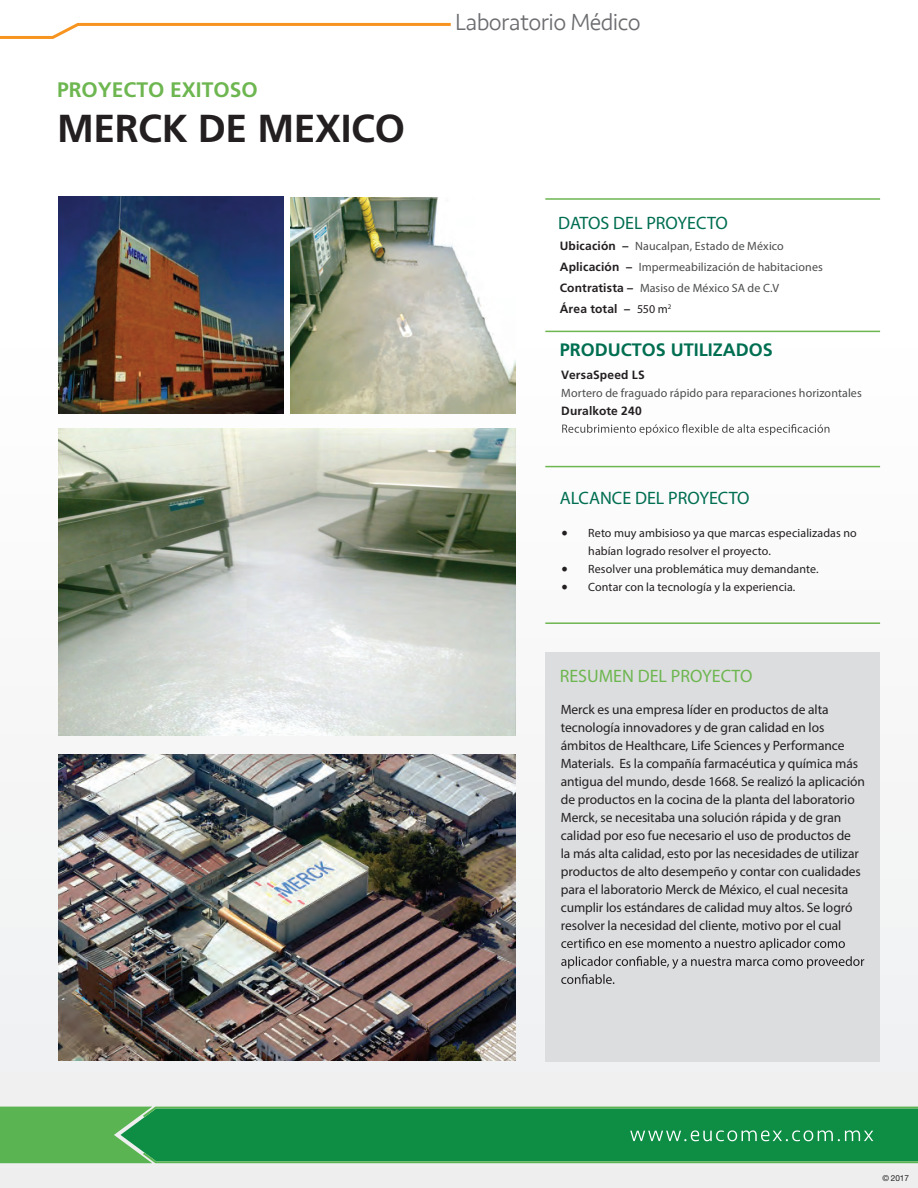
<style>
.page{position:relative;width:918px;height:1188px;background:#fff}
.page>*{position:absolute;margin:0;border:0;box-sizing:border-box;transform-origin:0 0}
.t1{font:700 39px "Frutiger LT Std";letter-spacing:-.01em;color:#231f20}
.t2{font:300 24px "Seravek";letter-spacing:-.025em;color:#6c6d70}
.t3{font:700 21px "Frutiger LT Std";color:#6db650}
.t4{font:18px "Myriad Pro";color:#006e51}
.t5{font:700 18px "Frutiger LT Std";color:#006e51}
.t6{font:18px "Myriad Pro";color:#6db650}
.t7{font:13.5px/18px "Myriad Pro";letter-spacing:-.005em;color:#231f20}
.t8{font:12px/21px "Myriad Pro";letter-spacing:.01em;color:#4b4c4d}
.t9{font:12px/18px "Myriad Pro";letter-spacing:.01em;color:#231f20}
.t10{font:700 12px "Frutiger LT Std";letter-spacing:.01em;color:#231f20}
.t11{font:8.25px "Helvetica Neue LT Std";color:#231f20}
.s1{font-family:"Frutiger LT Std";font-weight:700;color:#231f20}
.s2{font-family:"Myriad Pro";font-weight:400}
.s3{font-family:"Minion Pro";font-size:18px}
</style>
<div class="page">
<div style="left:0;top:0;width:918px;height:1188px;background:linear-gradient(to right,#f7f8f8,#fcfcfc)"></div>
<svg style="left:0;top:21px;width:454px;height:19px"></svg>
<svg style="left:0;top:1107px;width:918px;height:56px"></svg>
<div style="left:546px;top:653px;width:334px;height:409px;background:#dcdddf"></div>
<hr style="left:545px;top:198px;width:335px;height:2px;background:#6db650">
<svg style="left:562px;top:424px;width:267px;height:11px"></svg>
<hr style="left:545px;top:331px;width:335px;height:1px;background:#6db650">
<hr style="left:545px;top:622px;width:335px;height:2px;background:#6db650">
<svg style="left:561px;top:938px;width:303px;height:46px"></svg>
<hr style="left:545px;top:466px;width:335px;height:1px;background:#6db650">
<img style="left:59px;top:196px;width:225px;height:218px">
<img style="left:290px;top:197px;width:225px;height:217px">
<img style="left:58px;top:429px;width:457px;height:306px">
<img style="left:58px;top:754px;width:457px;height:306px">
<h3 class="t3" style="left:57px;top:77px;width:202px">PROYECTO EXITOSO</h3>
<h1 class="t1" style="left:57px;top:106px;width:350px">MERCK DE MEXICO</h1>
<h2 class="t2" style="left:455px;top:8px;width:187px">Laboratorio Médico</h2>
<h3 class="t4" style="left:558px;top:212px;width:171px">DATOS DEL PROYECTO</h3>
<p class="t8" style="left:560px;top:235px;width:265px"><span class="s1">Ubicación –</span> Naucalpan, Estado de México<br><span class="s1">Aplicación –</span> Impermeabilización de habitaciones<br><span class="s1">Contratista –</span> Masiso de México SA de C.V</p>
<p class="t10" style="left:560px;top:302px;width:113px">Área total – <span class="s2">550 m</span><sup>2</sup></p>
<h3 class="t5" style="left:560px;top:339px;width:215px">PRODUCTOS UTILIZADOS</h3>
<p class="t10" style="left:561px;top:367px;width:85px">VersaSpeed LS</p>
<p class="t8" style="left:561px;top:382px;width:302px">Mortero de fraguado rápido para reparaciones horizontales</p>
<p class="t10" style="left:561px;top:403px;width:82px">Duralkote 240</p>
<h3 class="t4" style="left:560px;top:487px;width:191px">ALCANCE DEL PROYECTO</h3>
<p class="t9" style="left:588px;top:523px;width:270px;text-indent:-27px"><span class="s3">•</span> Reto muy ambisioso ya que marcas especializadas no habían logrado resolver el proyecto.</p>
<p class="t9" style="left:561px;top:559px;width:259px"><span class="s3">•</span> Resolver una problemática muy demandante.</p>
<p class="t9" style="left:561px;top:577px;width:236px"><span class="s3">•</span> Contar con la tecnología y la experiencia.</p>
<h3 class="t6" style="left:560px;top:665px;width:194px">RESUMEN DEL PROYECTO</h3>
<p class="t7" style="left:561px;top:700px;width:306px">Merck es una empresa líder en productos de alta tecnología innovadores y de gran calidad en los ámbitos de Healthcare, Life Sciences y Performance Materials. Es la compañía farmacéutica y química más antigua del mundo, desde 1668. Se realizó la aplicación de productos en la cocina de la planta del laboratorio Merck, se necesitaba una solución rápida y de gran calidad por eso fue necesario el uso de productos de<br>la más alta calidad, esto por las necesidades de utilizar productos de alto desempeño y contar con cualidades para el laboratorio Merck de México, el cual necesita cumplir los estándares de calidad muy altos. Se logró resolver la necesidad del cliente, motivo por el cual</p>
<p class="t11" style="left:882px;top:1173px;width:28px">© 2017</p>
</div>
